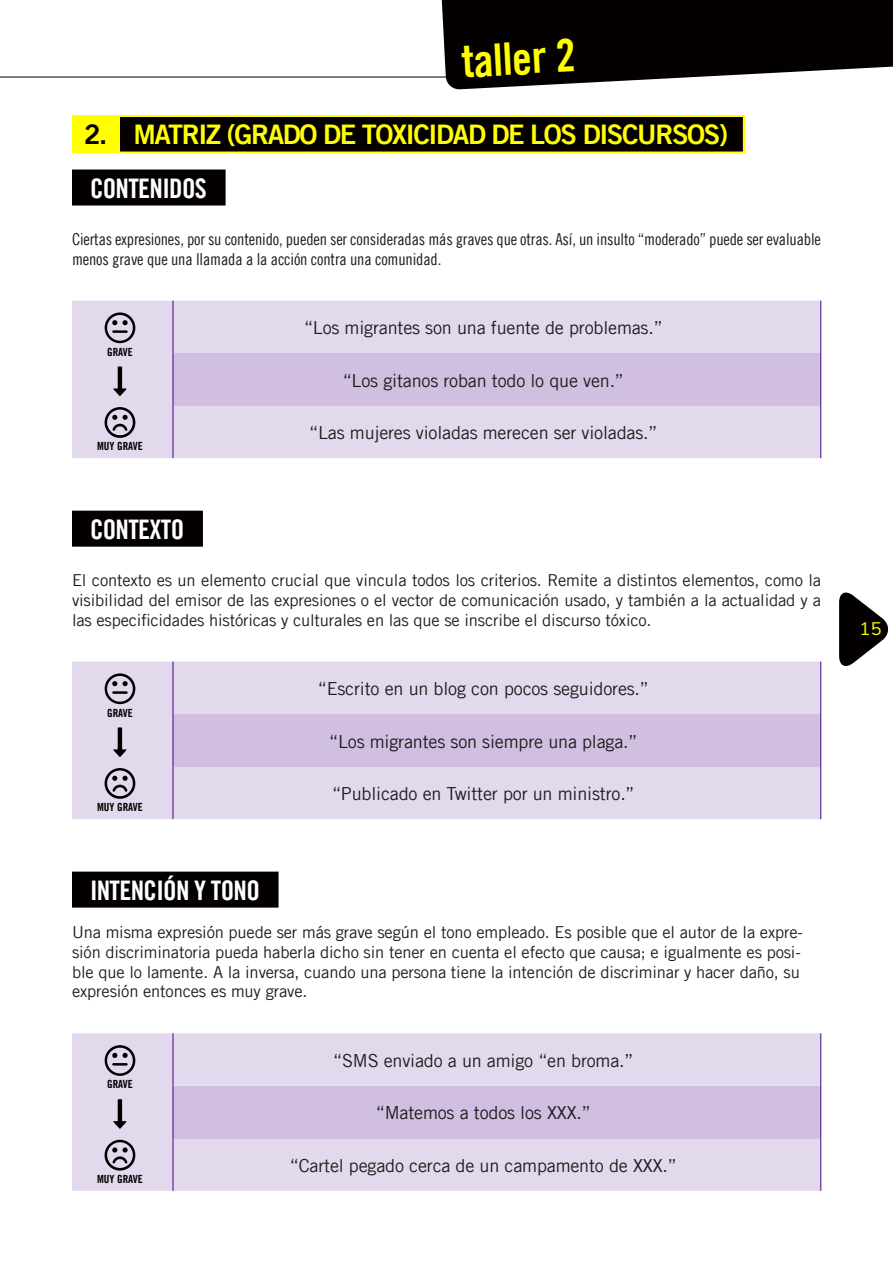
<style>
.page{position:relative;width:893px;height:1263px;background:#fff}
.page>*{position:absolute;margin:0;border:0;box-sizing:border-box;transform-origin:0 0}
.t1{font:45px "Amnesty Trade Gothic Bd Cn 20";color:#ff0}
.N2_CORTADO_V2_1_1{font:27px "Amnesty Trade Gothic Bd 2";letter-spacing:-.05em;color:#ff0}
.h4_TIT-SUB-VERSIONES{font:27px "Amnesty Trade Gothic Bd Cn 20";letter-spacing:-.025em;color:#fff}
.TABLA-TOXICA{font:18px "Amnesty Trade Gothic";letter-spacing:-.01em;color:#1d1d1b}
.TEXTO-NORMAL{font:16.5px/19.8px "Amnesty Trade Gothic";letter-spacing:-.01em;color:#1d1d1b}
.INSERT-IMG{font:16.5px/19.8px "Amnesty Trade Gothic";letter-spacing:-.01em;color:#1d1d1b;text-align:justify}
.INSERT-IMG-2{font:16.5px/19.8px "Amnesty Trade Gothic Cn 18";letter-spacing:-.01em;color:#1d1d1b}
.t2{font:11.25px "Amnesty Trade Gothic Bd Cn 20";letter-spacing:-.005em;color:#000}
.s1{color:#040000}
</style>
<div class="page">
<svg style="left:442px;top:0;width:451px;height:90px;background:#252222"></svg>
<hr style="left:0;top:77px;width:446px;height:1px;background:#040000">
<div style="left:72px;top:116px;width:672px;height:37px;background:#ff0"></div>
<div style="left:120px;top:117px;width:623px;height:35px;background:#040000"></div>
<div style="left:72px;top:170px;width:154px;height:36px;background:#040000"></div>
<div style="left:72px;top:511px;width:131px;height:36px;background:#040000"></div>
<div style="left:72px;top:872px;width:207px;height:36px;background:#040000"></div>
<div style="left:72px;top:301px;width:748px;height:157px;background:#e3d9ed"></div>
<div style="left:173px;top:353px;width:648px;height:53px;background:#d1bfe1"></div>
<hr style="left:173px;top:301px;width:1px;height:52px;background:#460087">
<hr style="left:173px;top:353px;width:1px;height:53px;background:#460087">
<hr style="left:173px;top:406px;width:1px;height:52px;background:#460087">
<hr style="left:820px;top:301px;width:1px;height:52px;background:#460087">
<hr style="left:820px;top:353px;width:1px;height:53px;background:#460087">
<hr style="left:820px;top:406px;width:1px;height:52px;background:#460087">
<svg style="left:105px;top:407px;width:30px;height:31px"></svg>
<svg style="left:113px;top:366px;width:13px;height:30px"></svg>
<svg style="left:105px;top:312px;width:30px;height:31px"></svg>
<div style="left:72px;top:662px;width:748px;height:157px;background:#e3d9ed"></div>
<div style="left:173px;top:714px;width:648px;height:52px;background:#d1bfe1"></div>
<hr style="left:173px;top:662px;width:1px;height:52px;background:#460087">
<hr style="left:173px;top:714px;width:1px;height:53px;background:#460087">
<hr style="left:173px;top:767px;width:1px;height:52px;background:#460087">
<hr style="left:820px;top:662px;width:1px;height:52px;background:#460087">
<hr style="left:820px;top:714px;width:1px;height:53px;background:#460087">
<hr style="left:820px;top:767px;width:1px;height:52px;background:#460087">
<svg style="left:105px;top:768px;width:30px;height:31px"></svg>
<svg style="left:113px;top:727px;width:13px;height:30px"></svg>
<svg style="left:105px;top:673px;width:30px;height:31px"></svg>
<div style="left:72px;top:1033px;width:748px;height:158px;background:#e3d9ed"></div>
<div style="left:173px;top:1086px;width:648px;height:52px;background:#d1bfe1"></div>
<hr style="left:173px;top:1033px;width:1px;height:53px;background:#460087">
<hr style="left:173px;top:1086px;width:1px;height:52px;background:#460087">
<hr style="left:173px;top:1138px;width:1px;height:53px;background:#460087">
<hr style="left:820px;top:1033px;width:1px;height:53px;background:#460087">
<hr style="left:820px;top:1086px;width:1px;height:52px;background:#460087">
<hr style="left:820px;top:1138px;width:1px;height:53px;background:#460087">
<svg style="left:105px;top:1140px;width:30px;height:30px"></svg>
<svg style="left:113px;top:1099px;width:13px;height:30px"></svg>
<svg style="left:105px;top:1045px;width:30px;height:31px"></svg>
<svg style="left:839px;top:592px;width:50px;height:74px"></svg>
<h1 class="t1" style="left:460px;top:34px;width:116px;rotate:-3deg">taller 2</h1>
<h3 class="N2_CORTADO_V2_1_1" style="left:84px;top:118px;width:645px"><span class="s1">2.</span> MATRIZ (GRADO DE TOXICIDAD DE LOS DISCURSOS)</h3>
<h4 class="h4_TIT-SUB-VERSIONES" style="left:90px;top:172px;width:118px">CONTENIDOS</h4>
<p class="INSERT-IMG-2" style="left:72px;top:229px;width:750px">Ciertas expresiones, por su contenido, pueden ser consideradas más graves que otras. Así, un insulto “moderado” puede ser evaluable menos grave que una llamada a la acción contra una comunidad.</p>
<p class="t2" style="left:107px;top:345px;width:27px">GRAVE</p>
<p class="t2" style="left:97px;top:439px;width:47px">MUY GRAVE</p>
<p class="TABLA-TOXICA" style="left:304px;top:317px;width:360px">“Los migrantes son una fuente de problemas.”</p>
<p class="TABLA-TOXICA" style="left:343px;top:369px;width:283px">“Los gitanos roban todo lo que ven.”</p>
<p class="TABLA-TOXICA" style="left:309px;top:422px;width:350px">“Las mujeres violadas merecen ser violadas.”</p>
<h4 class="h4_TIT-SUB-VERSIONES" style="left:90px;top:513px;width:96px">CONTEXTO</h4>
<p class="INSERT-IMG" style="left:72px;top:570px;width:750px">El contexto es un elemento crucial que vincula todos los criterios. Remite a distintos elementos, como la visibilidad del emisor de las expresiones o el vector de comunicación usado, y también a la actualidad y a las especificidades históricas y culturales en las que se inscribe el discurso tóxico.</p>
<p class="t2" style="left:107px;top:706px;width:27px">GRAVE</p>
<p class="t2" style="left:97px;top:800px;width:47px">MUY GRAVE</p>
<p class="TABLA-TOXICA" style="left:318px;top:678px;width:333px">“Escrito en un blog con pocos seguidores.”</p>
<p class="TABLA-TOXICA" style="left:329px;top:730px;width:310px">“Los migrantes son siempre una plaga.”</p>
<p class="TABLA-TOXICA" style="left:332px;top:783px;width:304px">“Publicado en Twitter por un ministro.”</p>
<h4 class="h4_TIT-SUB-VERSIONES" style="left:90px;top:874px;width:171px">INTENCIÓN Y TONO</h4>
<p class="TEXTO-NORMAL" style="left:72px;top:922px;width:733px">Una misma expresión puede ser más grave según el tono empleado. Es posible que el autor de la expre&shy;sión discriminatoria pueda haberla dicho sin tener en cuenta el efecto que causa; e igualmente es posi&shy;ble que lo lamente. A la inversa, cuando una persona tiene la intención de discriminar y hacer daño, su expresión entonces es muy grave.</p>
<p class="t2" style="left:107px;top:1077px;width:27px">GRAVE</p>
<p class="t2" style="left:97px;top:1172px;width:47px">MUY GRAVE</p>
<p class="TABLA-TOXICA" style="left:333px;top:1049px;width:302px">“SMS enviado a un amigo “en broma.”</p>
<p class="TABLA-TOXICA" style="left:376px;top:1102px;width:216px">“Matemos a todos los XXX.”</p>
<p class="TABLA-TOXICA" style="left:290px;top:1154px;width:388px">“Cartel pegado cerca de un campamento de XXX.”</p>
</div>
